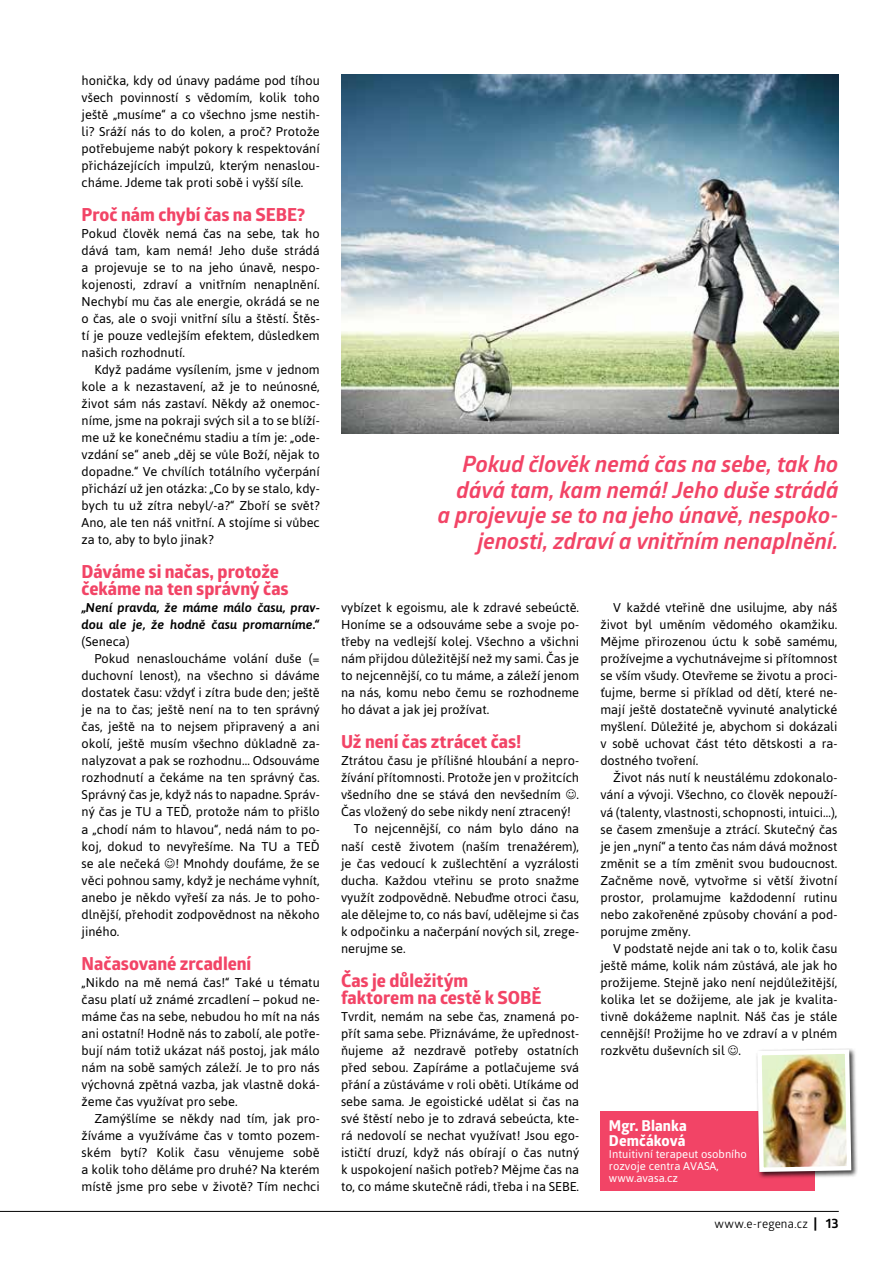
<style>
.page{position:relative;width:893px;height:1263px;background:#fff}
.page>*{position:absolute;margin:0;border:0;box-sizing:border-box;transform-origin:0 0}
.t1{font:italic 700 22.5px/25.5px "Glober";letter-spacing:-.005em;color:#f24466;text-align:right}
.t2{font:700 18px/17px "Globerx";letter-spacing:-.005em;color:#f24466}
.t3{font:700 15px/15px "Globerx";letter-spacing:.005em;color:#fff}
.t4{font:12.75px/17px "Asap";color:#000;text-align:justify}
.t5{font:italic 500 12.75px/17px "Asap";color:#000}
.t6{font:12px "Glober";letter-spacing:.015em;color:#000}
.t7{font:11.25px/12px "Asap";color:#fff}
.s1{font-weight:700;font-size:13.5px}
</style>
<div class="page">
<img style="left:341px;top:74px;width:497px;height:360px">
<div style="left:600px;top:1111px;width:215px;height:80px;background:#f24466"></div>
<div style="left:756px;top:1048px;width:103px;height:131px;background:#000;opacity:.75"></div>
<img style="left:756px;top:1048px;width:97px;height:126px">
<hr style="left:0;top:1211px;width:839px;height:1px;background:#000">
<p class="t4" style="left:82px;top:72px;width:240px">honička, kdy od únavy padáme pod tíhou všech povinností s vědomím, kolik toho ještě „musíme“ a co všechno jsme nestih&shy;li? Sráží nás to do kolen, a proč? Protože potřebujeme nabýt pokory k respektování přicházejících impulzů, kterým nenaslou&shy;cháme. Jdeme tak proti sobě i vyšší síle.</p>
<h2 class="t2" style="left:82px;top:206px;width:225px">Proč nám chybí čas na SEBE?</h2>
<p class="t4" style="left:82px;top:225px;width:240px">Pokud člověk nemá čas na sebe, tak ho dává tam, kam nemá! Jeho duše strádá a projevuje se to na jeho únavě, nespo&shy;kojenosti, zdraví a vnitřním nenaplnění.<br>Nechybí mu čas ale energie, okrádá se ne o čas, ale o svoji vnitřní sílu a štěstí. Štěs&shy;tí je pouze vedlejším efektem, důsledkem našich rozhodnutí.</p>
<p class="t4" style="left:82px;top:361px;width:240px;text-indent:13px">Když padáme vysílením, jsme v jednom kole a k nezastavení, až je to neúnosné, život sám nás zastaví. Někdy až onemoc&shy;níme, jsme na pokraji svých sil a to se blíží&shy;me už ke konečnému stadiu a tím je: „ode&shy;vzdání se“ aneb „děj se vůle Boží, nějak to dopadne.“ Ve chvílích totálního vyčerpání přichází už jen otázka: „Co by se stalo, kdy&shy;bych tu už zítra nebyl/-a?“ Zboří se svět?<br>Ano, ale ten náš vnitřní. A stojíme si vůbec za to, aby to bylo jinak?</p>
<h2 class="t2" style="left:82px;top:563px;width:209px">Dáváme si načas, protože čekáme na ten správný čas</h2>
<p class="t5" style="left:82px;top:599px;width:240px">„Není pravda, že máme málo času, prav&shy;dou ale je, že hodně času promarníme.“</p>
<p class="t4" style="left:82px;top:633px;width:50px">(Seneca)</p>
<p class="t4" style="left:94px;top:650px;width:227px">Pokud nenasloucháme volání duše (=</p>
<p class="t4" style="left:82px;top:667px;width:240px">duchovní lenost), na všechno si dáváme</p>
<p class="t4" style="left:82px;top:684px;width:240px">dostatek času: vždyť i zítra bude den; ještě</p>
<p class="t4" style="left:82px;top:701px;width:240px">je na to čas; ještě není na to ten správný</p>
<p class="t4" style="left:82px;top:718px;width:240px">čas, ještě na to nejsem připravený a ani</p>
<p class="t4" style="left:82px;top:735px;width:240px">okolí, ještě musím všechno důkladně za-</p>
<p class="t4" style="left:82px;top:752px;width:240px">nalyzovat a pak se rozhodnu… Odsouváme</p>
<p class="t4" style="left:82px;top:769px;width:240px">rozhodnutí a čekáme na ten správný čas.</p>
<p class="t4" style="left:82px;top:786px;width:240px">Správný čas je, když nás to napadne. Správ-</p>
<p class="t4" style="left:82px;top:803px;width:240px">ný čas je TU a TEĎ, protože nám to přišlo</p>
<p class="t4" style="left:82px;top:820px;width:240px">a „chodí nám to hlavou“, nedá nám to po-</p>
<p class="t4" style="left:82px;top:837px;width:231px">koj, dokud to nevyřešíme. Na Tu a Teď</p>
<p class="t4" style="left:82px;top:854px;width:240px">se ale nečeká ! Mnohdy doufáme, že se</p>
<p class="t4" style="left:82px;top:871px;width:240px">věci pohnou samy, když je necháme vyhnít,</p>
<p class="t4" style="left:82px;top:888px;width:240px">anebo je někdo vyřeší za nás. Je to poho-</p>
<p class="t4" style="left:82px;top:905px;width:240px">dlnější, přehodit zodpovědnost na někoho</p>
<p class="t4" style="left:82px;top:922px;width:39px">jiného.</p>
<h2 class="t2" style="left:82px;top:954px;width:171px">Načasované zrcadlení</h2>
<p class="t4" style="left:82px;top:973px;width:240px">„Nikdo na mě nemá čas!“ Také u tématu času platí už známé zrcadlení – pokud ne&shy;máme čas na sebe, nebudou ho mít na nás ani ostatní! Hodně nás to zabolí, ale potře&shy;bují nám totiž ukázat náš postoj, jak málo nám na sobě samých záleží. Je to pro nás výchovná zpětná vazba, jak vlastně doká&shy;žeme čas využívat pro sebe.</p>
<p class="t4" style="left:82px;top:1109px;width:240px;text-indent:13px">Zamýšlíme se někdy nad tím, jak pro&shy;žíváme a využíváme čas v tomto pozem&shy;ském bytí? Kolik času věnujeme sobě a kolik toho děláme pro druhé? Na kterém místě jsme pro sebe v životě? Tím nechci</p>
<h1 class="t1" style="left:438px;top:451px;width:402px">Pokud člověk nemá čas na sebe, tak ho dává tam, kam nemá! Jeho duše strádá<br>a projevuje se to na jeho únavě, nespoko&shy;jenosti, zdraví a vnitřním nenaplnění.</h1>
<p class="t4" style="left:341px;top:599px;width:240px">vybízet k egoismu, ale k zdravé sebeúctě.<br>Honíme se a odsouváme sebe a svoje po&shy;třeby na vedlejší kolej. Všechno a všichni nám přijdou důležitější než my sami. Čas je to nejcennější, co tu máme, a záleží jenom na nás, komu nebo čemu se rozhodneme ho dávat a jak jej prožívat.</p>
<h2 class="t2" style="left:341px;top:733px;width:182px">Už není čas ztrácet čas!</h2>
<p class="t4" style="left:341px;top:752px;width:240px">Ztrátou času je přílišné hloubání a nepro-</p>
<p class="t4" style="left:341px;top:769px;width:240px">žívání přítomnosti. Protože jen v prožitcích</p>
<p class="t4" style="left:341px;top:786px;width:240px">všedního dne se stává den nevšedním .</p>
<p class="t4" style="left:341px;top:803px;width:231px">Čas vložený do sebe nikdy není ztracený!</p>
<p class="t4" style="left:354px;top:820px;width:227px">To nejcennější, co nám bylo dáno na</p>
<p class="t4" style="left:341px;top:837px;width:240px">naší cestě životem (naším trenažérem),</p>
<p class="t4" style="left:341px;top:854px;width:240px">je čas vedoucí k zušlechtění a vyzrálosti</p>
<p class="t4" style="left:341px;top:871px;width:240px">ducha. Každou vteřinu se proto snažme</p>
<p class="t4" style="left:341px;top:888px;width:240px">využít zodpovědně. Nebuďme otroci času,</p>
<p class="t4" style="left:341px;top:905px;width:240px">ale dělejme to, co nás baví, udělejme si čas</p>
<p class="t4" style="left:341px;top:922px;width:240px">k odpočinku a načerpání nových sil, zrege-</p>
<p class="t4" style="left:341px;top:939px;width:66px">nerujme se.</p>
<h2 class="t2" style="left:341px;top:971px;width:202px">Čas je důležitým faktorem na cestě k SOBĚ</h2>
<p class="t4" style="left:341px;top:1007px;width:240px">Tvrdit, nemám na sebe čas, znamená po&shy;přít sama sebe. Přiznáváme, že upřednost&shy;ňujeme až nezdravě potřeby ostatních před sebou. Zapíráme a potlačujeme svá přání a zůstáváme v roli oběti. Utíkáme od sebe sama. Je egoistické udělat si čas na své štěstí nebo je to zdravá sebeúcta, kte&shy;rá nedovolí se nechat využívat! Jsou ego&shy;ističtí druzí, když nás obírají o čas nutný k uspokojení našich potřeb? Mějme čas na to, co máme skutečně rádi, třeba i na SEBE.</p>
<p class="t4" style="left:600px;top:599px;width:239px;text-indent:13px">V každé vteřině dne usilujme, aby náš život byl uměním vědomého okamžiku.<br>Mějme přirozenou úctu k sobě samému, prožívejme a vychutnávejme si přítomnost se vším všudy. Otevřeme se životu a proci&shy;ťujme, berme si příklad od dětí, které ne&shy;mají ještě dostatečně vyvinuté analytické myšlení. Důležité je, abychom si dokázali v sobě uchovat část této dětskosti a ra&shy;dostného tvoření.</p>
<p class="t4" style="left:600px;top:769px;width:239px;text-indent:13px">Život nás nutí k neustálému zdokonalo&shy;vání a vývoji. Všechno, co člověk nepouží&shy;vá (talenty, vlastnosti, schopnosti, intuici…), se časem zmenšuje a ztrácí. Skutečný čas je jen „nyní“ a tento čas nám dává možnost změnit se a tím změnit svou budoucnost.<br>Začněme nově, vytvořme si větší životní prostor, prolamujme každodenní rutinu nebo zakořeněné způsoby chování a pod&shy;porujme změny.</p>
<p class="t4" style="left:600px;top:939px;width:239px;text-indent:13px">V podstatě nejde ani tak o to, kolik času ještě máme, kolik nám zůstává, ale jak ho prožijeme. Stejně jako není nejdůležitější, kolika let se dožijeme, ale jak je kvalita&shy;tivně dokážeme naplnit. Náš čas je stále cennější! Prožijme ho ve zdraví a v plném rozkvětu duševních sil .</p>
<p class="t3" style="left:609px;top:1118px;width:80px">Mgr. Blanka<br>Demčáková</p>
<p class="t7" style="left:609px;top:1148px;width:140px">Intuitivní terapeut osobního rozvoje centra AVASA, www.avasa.cz</p>
<p class="t6" style="left:714px;top:1216px;width:126px">www.e-regena.cz <span class="s1">| 13</span></p>
</div>
